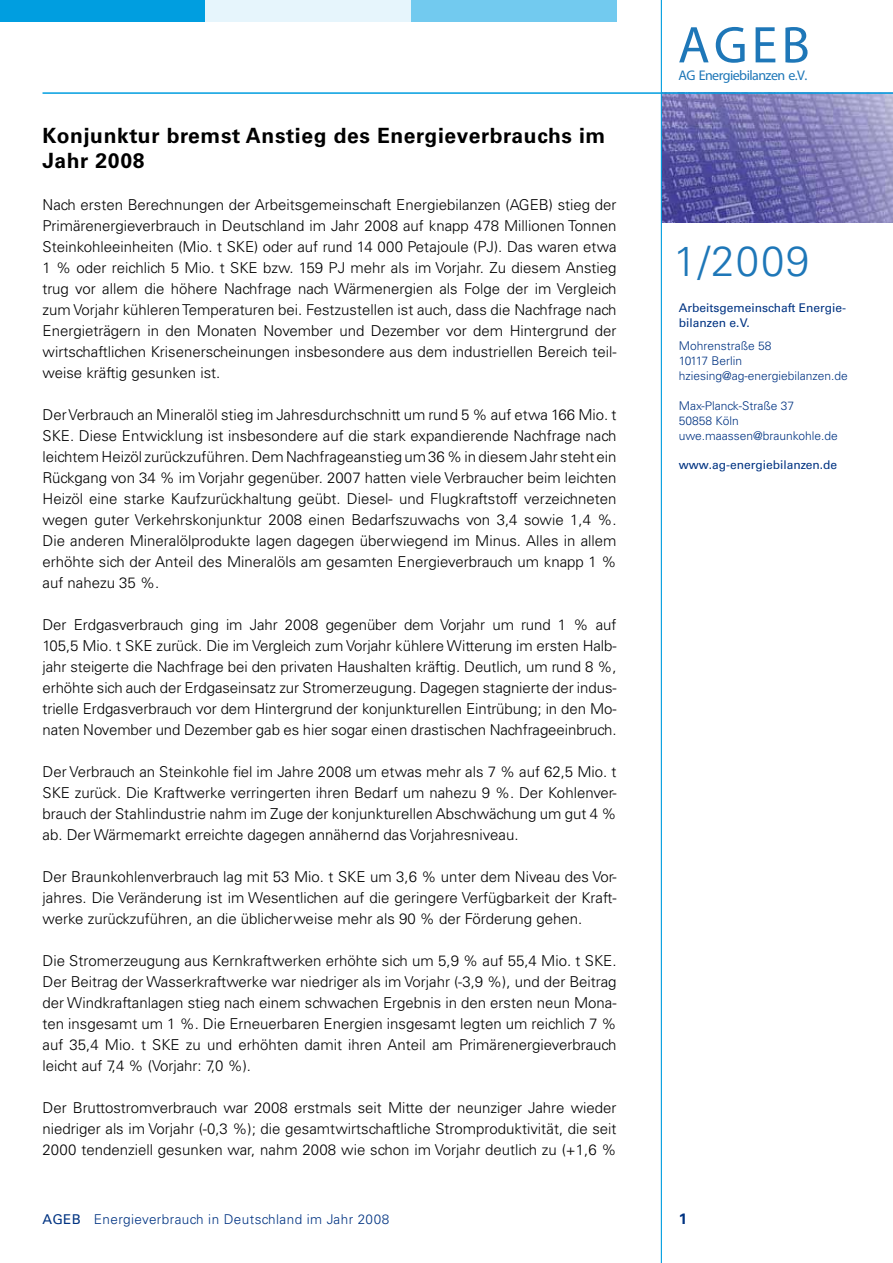
<style>
.page{position:relative;width:893px;height:1263px;background:#fff}
.page>*{position:absolute;margin:0;border:0;box-sizing:border-box;transform-origin:0 0}
.t1{font:52.05px "Myriad Pro";color:#1e77b8}
.t2{font:300 42px "Univers LT Std";color:#1e77b8}
.t3{font:700 21px/25.2px "Univers LT Std";letter-spacing:.03em;color:#000}
.t4{font:300 15px/21px "Univers LT Std";color:#000;text-align:justify}
.t5{font:700 15px "Univers LT Std";color:#003382}
.t6{font:13.95px "Myriad Pro";letter-spacing:-.04em;color:#1e77b8}
.t7{font:300 13.5px "Univers LT Std";letter-spacing:.03em;color:#003382}
.t8{font:300 12px/15px "Univers LT Std";color:#003382}
.t9{font:12px/15px "Univers LT Std";color:#003382}
.s1{font-weight:400}
</style>
<div class="page">
<img style="left:662px;top:94px;width:231px;height:128px">
<div style="left:0;top:0;width:206px;height:21px;background:#009ee0"></div>
<div style="left:205px;top:0;width:206px;height:21px;background:#e6f5fc"></div>
<div style="left:411px;top:0;width:206px;height:21px;background:#72caef"></div>
<hr style="left:661px;top:0;width:1px;height:1263px;background:#009ee0">
<hr style="left:43px;top:92px;width:850px;height:2px;background:#009ee0">
<h3 class="t3" style="left:43px;top:123px;width:564px">Konjunktur bremst Anstieg des Energieverbrauchs im<br>Jahr 2008</h3>
<p class="t4" style="left:43px;top:194px;width:576px">Nach ersten Berechnungen der Arbeitsgemeinschaft Energiebilanzen (AGEB) stieg der Primärenergieverbrauch in Deutschland im Jahr 2008 auf knapp 478 Millionen Tonnen Steinkohleeinheiten (Mio. t SKE) oder auf rund 14 000 Petajoule (PJ). Das waren etwa 1 % oder reichlich 5 Mio. t SKE bzw. 159 PJ mehr als im Vorjahr. Zu diesem Anstieg trug vor allem die höhere Nachfrage nach Wärmenergien als Folge der im Vergleich zum Vorjahr kühleren Temperaturen bei. Festzustellen ist auch, dass die Nachfrage nach Energieträgern in den Monaten November und Dezember vor dem Hintergrund der wirtschaftlichen Krisenerscheinungen insbesondere aus dem industriellen Bereich teil&shy;weise kräftig gesunken ist.</p>
<p class="t4" style="left:43px;top:404px;width:576px">Der Verbrauch an Mineralöl stieg im Jahresdurchschnitt um rund 5 % auf etwa 166 Mio. t SKE. Diese Entwicklung ist insbesondere auf die stark expandierende Nachfrage nach leichtem Heizöl zurückzuführen. Dem Nachfrageanstieg um 36 % in diesem Jahr steht ein Rückgang von 34 % im Vorjahr gegenüber. 2007 hatten viele Verbraucher beim leichten Heizöl eine starke Kaufzurückhaltung geübt. Diesel- und Flugkraftstoff verzeichneten wegen guter Verkehrskonjunktur 2008 einen Bedarfszuwachs von 3,4 sowie 1,4 %.<br>Die anderen Mineralölprodukte lagen dagegen überwiegend im Minus. Alles in allem erhöhte sich der Anteil des Mineralöls am gesamten Energieverbrauch um knapp 1 % auf nahezu 35 %.</p>
<p class="t4" style="left:43px;top:614px;width:576px">Der Erdgasverbrauch ging im Jahr 2008 gegenüber dem Vorjahr um rund 1 % auf 105,5 Mio. t SKE zurück. Die im Vergleich zum Vorjahr kühlere Witterung im ersten Halb&shy;jahr steigerte die Nachfrage bei den privaten Haushalten kräftig. Deutlich, um rund 8 %, erhöhte sich auch der Erdgaseinsatz zur Stromerzeugung. Dagegen stagnierte der indus&shy;trielle Erdgasverbrauch vor dem Hintergrund der konjunkturellen Eintrübung; in den Mo&shy;naten November und Dezember gab es hier sogar einen drastischen Nachfrageeinbruch.</p>
<p class="t4" style="left:43px;top:761px;width:576px">Der Verbrauch an Steinkohle fiel im Jahre 2008 um etwas mehr als 7 % auf 62,5 Mio. t SKE zurück. Die Kraftwerke verringerten ihren Bedarf um nahezu 9 %. Der Kohlenver&shy;brauch der Stahlindustrie nahm im Zuge der konjunkturellen Abschwächung um gut 4 % ab. Der Wärmemarkt erreichte dagegen annähernd das Vorjahresniveau.</p>
<p class="t4" style="left:43px;top:866px;width:576px">Der Braunkohlenverbrauch lag mit 53 Mio. t SKE um 3,6 % unter dem Niveau des Vor&shy;jahres. Die Veränderung ist im Wesentlichen auf die geringere Verfügbarkeit der Kraft&shy;werke zurückzuführen, an die üblicherweise mehr als 90 % der Förderung gehen.</p>
<p class="t4" style="left:43px;top:950px;width:576px">Die Stromerzeugung aus Kernkraftwerken erhöhte sich um 5,9 % auf 55,4 Mio. t SKE.<br>Der Beitrag der Wasserkraftwerke war niedriger als im Vorjahr (-3,9 %), und der Beitrag der Windkraftanlagen stieg nach einem schwachen Ergebnis in den ersten neun Mona&shy;ten insgesamt um 1 %. Die Erneuerbaren Energien insgesamt legten um reichlich 7 % auf 35,4 Mio. t SKE zu und erhöhten damit ihren Anteil am Primärenergieverbrauch leicht auf 7,4 % (Vorjahr: 7,0 %).</p>
<p class="t4" style="left:43px;top:1097px;width:576px">Der Bruttostromverbrauch war 2008 erstmals seit Mitte der neunziger Jahre wieder niedriger als im Vorjahr (-0,3 %); die gesamtwirtschaftliche Stromproduktivität, die seit 2000 tendenziell gesunken war, nahm 2008 wie schon im Vorjahr deutlich zu (+1,6 %</p>
<h1 class="t1" style="left:678px;top:13px;width:133px">AGEB</h1>
<p class="t6" style="left:679px;top:67px;width:130px">AG Energiebilanzen e.V.</p>
<h2 class="t2" style="left:674px;top:235px;width:137px">1/2009</h2>
<p class="t9" style="left:679px;top:300px;width:169px">Arbeitsgemeinschaft Energie&shy;bilanzen e. V.</p>
<p class="t8" style="left:679px;top:338px;width:170px">Mohrenstraße 58<br>10117 Berlin hziesing@ag-energiebilanzen.de</p>
<p class="t8" style="left:679px;top:398px;width:160px">Max-Planck-Straße 37<br>50858 Köln uwe.maassen@braunkohle.de</p>
<p class="t9" style="left:679px;top:457px;width:160px">www.ag-energiebilanzen.de</p>
<p class="t7" style="left:43px;top:1211px;width:348px"><span class="s1">AGEB</span> Energieverbrauch in Deutschland im Jahr 2008</p>
<p class="t5" style="left:679px;top:1210px;width:10px">1</p>
</div>
